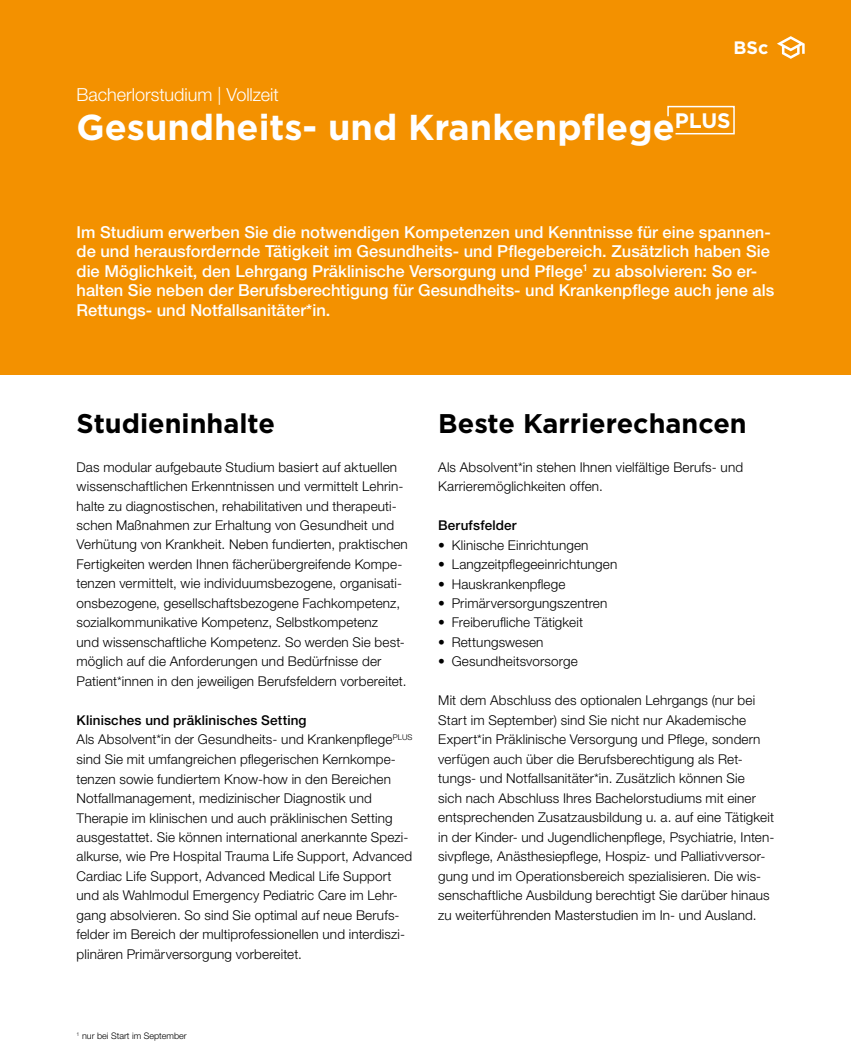
<style>
.page{position:relative;width:851px;height:1063px;background:#fff}
.page>*{position:absolute;margin:0;border:0;box-sizing:border-box;transform-origin:0 0}
.t1{font:700 36px "Gotham";color:#fff}
.t2{font:700 27px "Gotham";color:#000}
.t3{font:300 18px "Helvetica Neue LT Pro";color:#fff}
.t4{font:700 18px "Gotham";color:#fff}
.t5{font:500 16.5px/19.5px "Helvetica Neue LT Pro";color:#fff}
.t6{font:300 13.5px/19.5px "Helvetica Neue LT Pro";letter-spacing:.01em;color:#000}
.t7{font:500 13.5px "Helvetica Neue LT Pro";letter-spacing:.015em;color:#000}
.t8{font:300 9px "Helvetica Neue LT Pro";color:#000}
.s1{font-weight:500}
</style>
<div class="page">
<div style="left:0;top:0;width:850px;height:374px;background:#f39100"></div>
<svg style="left:667px;top:105px;width:68px;height:30px"></svg>
<svg style="left:777px;top:36px;width:27px;height:23px"></svg>
<h3 class="t3" style="left:77px;top:84px;width:204px">Bacherlorstudium | Vollzeit</h3>
<h3 class="t4" style="left:733px;top:37px;width:36px">BSc</h3>
<h1 class="t1" style="left:77px;top:106px;width:655px">Gesundheits- und Krankenpflege<sup>PLUS</sup></h1>
<p class="t5" style="left:77px;top:222px;width:699px">Im Studium erwerben Sie die notwendigen Kompetenzen und Kenntnisse für eine spannen&shy;de und herausfordernde Tätigkeit im Gesundheits- und Pflegebereich. Zusätzlich haben Sie die Möglichkeit, den Lehrgang Präklinische Versorgung und Pflege<sup>1</sup> zu absolvieren: So er&shy;halten Sie neben der Berufsberechtigung für Gesundheits- und Krankenpflege auch jene als Rettungs- und Notfallsanitäter*in.</p>
<h2 class="t2" style="left:77px;top:407px;width:200px">Studieninhalte</h2>
<p class="t6" style="left:77px;top:457px;width:333px">Das modular aufgebaute Studium basiert auf aktuellen wissenschaftlichen Erkenntnissen und vermittelt Lehrin&shy;halte zu diagnostischen, rehabilitativen und therapeuti&shy;schen Maßnahmen zur Erhaltung von Gesundheit und Verhütung von Krankheit. Neben fundierten, praktischen Fertigkeiten werden Ihnen fächerübergreifende Kompe&shy;tenzen vermittelt, wie individuumsbezogene, organisati&shy;onsbezogene, gesellschaftsbezogene Fachkompetenz, sozialkommunikative Kompetenz, Selbstkompetenz<br>und wissenschaftliche Kompetenz. So werden Sie best&shy;möglich auf die Anforderungen und Bedürfnisse der Patient*innen in den jeweiligen Berufsfeldern vorbereitet.</p>
<p class="t6" style="left:77px;top:710px;width:337px"><span class="s1">Klinisches und präklinisches Setting<br></span>Als Absolvent*in der Gesundheits- und Krankenpflege<sup>PLUS </sup>sind Sie mit umfangreichen pflegerischen Kernkompe&shy;tenzen sowie fundiertem Know-how in den Bereichen Notfallmanagement, medizinischer Diagnostik und Therapie im klinischen und auch präklinischen Setting ausgestattet. Sie können international anerkannte Spezi&shy;alkurse, wie Pre Hospital Trauma Life Support, Advanced Cardiac Life Support, Advanced Medical Life Support und als Wahlmodul Emergency Pediatric Care im Lehr&shy;gang absolvieren. So sind Sie optimal auf neue Berufs&shy;felder im Bereich der multiprofessionellen und interdiszi&shy;plinären Primärversorgung vorbereitet.</p>
<h2 class="t2" style="left:438px;top:407px;width:310px">Beste Karrierechancen</h2>
<p class="t6" style="left:438px;top:457px;width:306px">Als Absolvent*in stehen Ihnen vielfältige Berufs- und<br>Karrieremöglichkeiten offen.</p>
<p class="t7" style="left:438px;top:517px;width:80px">Berufsfelder</p>
<p class="t6" style="left:438px;top:535px;width:152px">• Klinische Einrichtungen</p>
<p class="t6" style="left:438px;top:554px;width:180px">• Langzeitpflegeeinrichtungen</p>
<p class="t6" style="left:438px;top:574px;width:129px">• Hauskrankenpflege</p>
<p class="t6" style="left:438px;top:593px;width:171px">• Primärversorgungszentren</p>
<p class="t6" style="left:438px;top:613px;width:146px">• Freiberufliche Tätigkeit</p>
<p class="t6" style="left:438px;top:632px;width:107px">• Rettungswesen</p>
<p class="t6" style="left:438px;top:652px;width:141px">• Gesundheitsvorsorge</p>
<p class="t6" style="left:438px;top:691px;width:337px">Mit dem Abschluss des optionalen Lehrgangs (nur bei Start im September) sind Sie nicht nur Akademische Expert*in Präklinische Versorgung und Pflege, sondern verfügen auch über die Berufsberechtigung als Ret&shy;tungs- und Notfallsanitäter*in. Zusätzlich können Sie<br>sich nach Abschluss Ihres Bachelorstudiums mit einer entsprechenden Zusatzausbildung u. a. auf eine Tätigkeit in der Kinder- und Jugendlichenpflege, Psychiatrie, Inten&shy;sivpflege, Anästhesiepflege, Hospiz- und Palliativversor&shy;gung und im Operationsbereich spezialisieren. Die wis&shy;senschaftliche Ausbildung berechtigt Sie darüber hinaus zu weiterführenden Masterstudien im In- und Ausland.</p>
<p class="t8" style="left:77px;top:1030px;width:112px"><sup>1</sup> nur bei Start im September</p>
</div>
